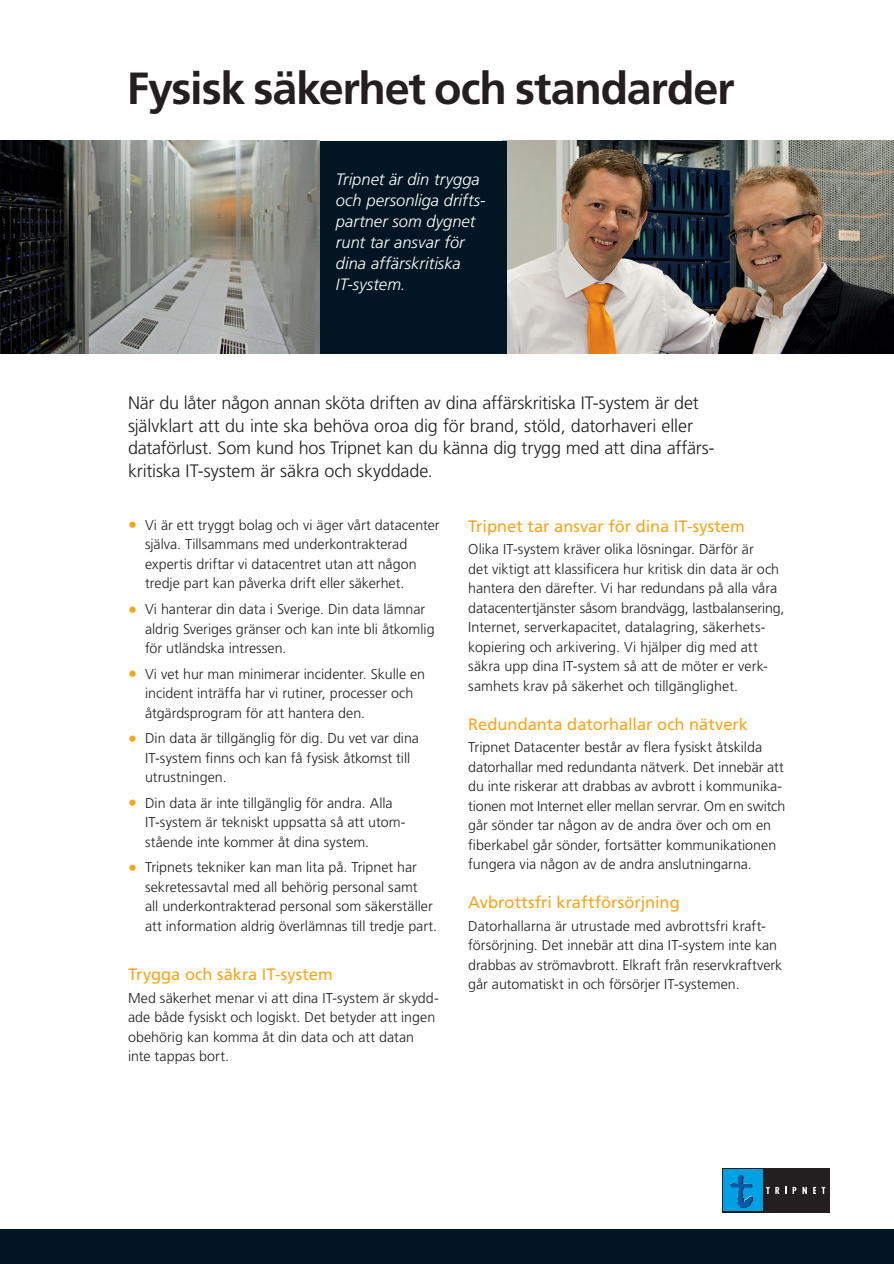
<style>
.page{position:relative;width:894px;height:1264px;background:#fff}
.page>*{position:absolute;margin:0;border:0;box-sizing:border-box;transform-origin:0 0}
.t1{font:700 45px "Frutiger";letter-spacing:-.03em;color:#231f20}
.t2{font:300 18px/22.5px "Frutiger";letter-spacing:-.015em;color:#231f20}
.t3{font:16.5px "Frutiger";color:#f9a51b}
.t4{font:italic 300 16.5px/21px "Frutiger";color:#fff}
.t5{font:300 14.25px/19.5px "Frutiger";color:#231f20}
.s1{font-size:18px;color:#f9a51b}
</style>
<div class="page">
<img style="left:507px;top:141px;width:387px;height:212px">
<div style="left:319px;top:141px;width:188px;height:212px;background:#011622"></div>
<div style="left:722px;top:1168px;width:108px;height:44px;background:#231f20"></div>
<svg style="left:766px;top:1187px;width:13px;height:7px"></svg>
<svg style="left:792px;top:1187px;width:4px;height:7px"></svg>
<svg style="left:802px;top:1187px;width:5px;height:7px"></svg>
<svg style="left:813px;top:1187px;width:3px;height:7px"></svg>
<svg style="left:822px;top:1187px;width:3px;height:7px"></svg>
<div style="left:723px;top:1169px;width:40px;height:42px;background:#00a1e3"></div>
<img style="left:751px;top:1184px;width:1px;height:20px">
<img style="left:731px;top:1175px;width:20px;height:32px">
<img style="left:0;top:141px;width:319px;height:212px">
<div style="left:0;top:1229px;width:894px;height:35px;background:#011622"></div>
<h1 class="t1" style="left:127px;top:62px;width:609px">Fysisk säkerhet och standarder</h1>
<p class="t4" style="left:336px;top:169px;width:151px">Tripnet är din trygga och personliga drifts&shy;partner som dygnet runt tar ansvar för dina affärskritiska<br>IT-system.</p>
<p class="t2" style="left:128px;top:392px;width:586px">När du låter någon annan sköta driften av dina affärskritiska IT-system är det självklart att du inte ska behöva oroa dig för brand, stöld, datorhaveri eller dataförlust. Som kund hos Tripnet kan du känna dig trygg med att dina affärs&shy;kritiska IT-system är säkra och skyddade.</p>
<p class="t5" style="left:145px;top:515px;width:296px;text-indent:-17px"><span class="s1">•</span> Vi är ett tryggt bolag och vi äger vårt datacenter själva. Tillsammans med underkontrakterad expertis driftar vi datacentret utan att någon tredje part kan påverka drift eller säkerhet.</p>
<p class="t5" style="left:145px;top:599px;width:291px;text-indent:-17px"><span class="s1">•</span> Vi hanterar din data i Sverige. Din data lämnar aldrig Sveriges gränser och kan inte bli åtkomlig för utländska intressen.</p>
<p class="t5" style="left:145px;top:664px;width:282px;text-indent:-17px"><span class="s1">•</span> Vi vet hur man minimerar incidenter. Skulle en incident inträffa har vi rutiner, processer och åtgärdsprogram för att hantera den.</p>
<p class="t5" style="left:145px;top:728px;width:275px;text-indent:-17px"><span class="s1">•</span> Din data är tillgänglig för dig. Du vet var dina<br>IT-system finns och kan få fysisk åtkomst till utrustningen.</p>
<p class="t5" style="left:145px;top:793px;width:261px;text-indent:-17px"><span class="s1">•</span> Din data är inte tillgänglig för andra. Alla<br>IT-system är tekniskt uppsatta så att utom&shy;stående inte kommer åt dina system.</p>
<p class="t5" style="left:145px;top:857px;width:294px;text-indent:-17px"><span class="s1">•</span> Tripnets tekniker kan man lita på. Tripnet har sekretessavtal med all behörig personal samt<br>all underkontrakterad personal som säkerställer att information aldrig överlämnas till tredje part.</p>
<p class="t3" style="left:128px;top:964px;width:206px">Trygga och säkra IT-system</p>
<p class="t5" style="left:128px;top:988px;width:311px">Med säkerhet menar vi att dina IT-system är skydd&shy;ade både fysiskt och logiskt. Det betyder att ingen obehörig kan komma åt din data och att datan inte tappas bort.</p>
<p class="t3" style="left:468px;top:516px;width:278px">Tripnet tar ansvar för dina IT-system</p>
<p class="t5" style="left:468px;top:540px;width:318px">Olika IT-system kräver olika lösningar. Därför är<br>det viktigt att klassificera hur kritisk din data är och hantera den därefter. Vi har redundans på alla våra datacentertjänster såsom brandvägg, lastbalansering, Internet, serverkapacitet, datalagring, säkerhets&shy;kopiering och arkivering. Vi hjälper dig med att säkra upp dina IT-system så att de möter er verk&shy;samhets krav på säkerhet och tillgänglighet.</p>
<p class="t3" style="left:468px;top:714px;width:281px">Redundanta datorhallar och nätverk</p>
<p class="t5" style="left:468px;top:738px;width:319px">Tripnet Datacenter består av flera fysiskt åtskilda datorhallar med redundanta nätverk. Det innebär att du inte riskerar att drabbas av avbrott i kommunika&shy;tionen mot Internet eller mellan servrar. Om en switch går sönder tar någon av de andra över och om en fiberkabel går sönder, fortsätter kommunikationen fungera via någon av de andra anslutningarna.</p>
<p class="t3" style="left:468px;top:893px;width:213px">Avbrottsfri kraftförsörjning</p>
<p class="t5" style="left:468px;top:916px;width:316px">Datorhallarna är utrustade med avbrottsfri kraft&shy;försörjning. Det innebär att dina IT-system inte kan drabbas av strömavbrott. Elkraft från reservkraftverk går automatiskt in och försörjer IT-systemen.</p>
</div>
